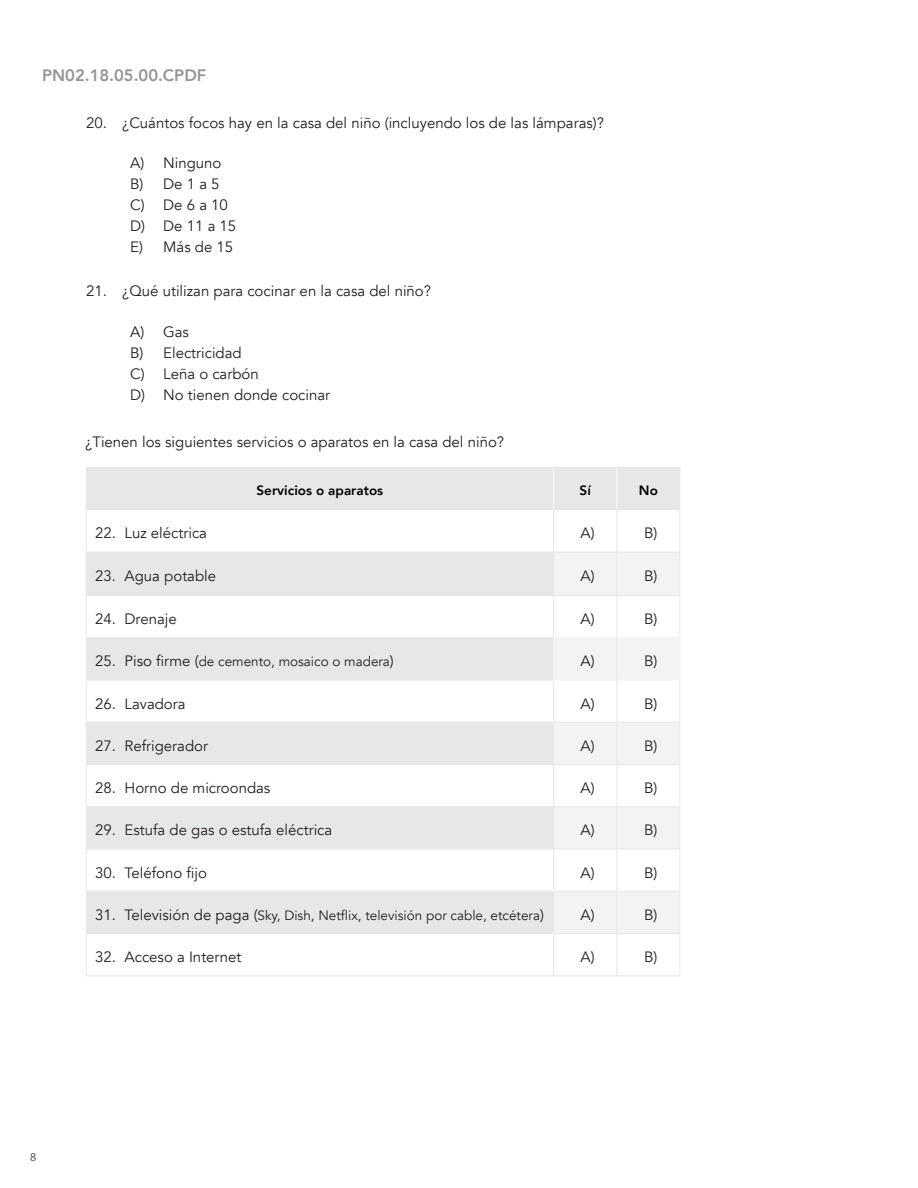
<style>
.page{position:relative;width:918px;height:1188px;background:#fff}
.page>*{position:absolute;margin:0;border:0;box-sizing:border-box;transform-origin:0 0}
.t1{font:800 16.5px "Avenir";color:#939598}
.t2{font:15px/21px "Avenir";color:#231f20}
.t3{font:13.5px "Avenir";color:#231f20}
.t4{font:800 13.5px "Avenir";color:#000}
.t5{font:12px "Myriad Pro";color:#57585a}
.s1{font-size:15px}
</style>
<div class="page">
<svg style="left:87px;top:468px;width:593px;height:465px;fill:#e6e7e9"></svg>
<div style="left:86px;top:552px;width:468px;height:43px;background:#e6e7e9"></div>
<svg style="left:554px;top:553px;width:126px;height:380px;fill:#f2f3f4"></svg>
<div style="left:554px;top:638px;width:126px;height:42px;background:#f2f3f4"></div>
<hr style="left:86px;top:595px;width:468px;height:1px;background:#e6e7e9">
<hr style="left:86px;top:637px;width:467px;height:1px;background:#e6e7e9">
<hr style="left:86px;top:680px;width:467px;height:1px;background:#e6e7e9">
<hr style="left:86px;top:510px;width:1px;height:42px;background:#e6e7e9">
<hr style="left:86px;top:596px;width:1px;height:41px;background:#e6e7e9">
<hr style="left:86px;top:638px;width:1px;height:42px;background:#e6e7e9">
<hr style="left:86px;top:680px;width:1px;height:42px;background:#e6e7e9">
<hr style="left:553px;top:468px;width:1px;height:41px;background:#fff">
<hr style="left:86px;top:467px;width:468px;height:1px;background:#e6e7e9">
<hr style="left:86px;top:468px;width:1px;height:41px;background:#e6e7e9">
<hr style="left:554px;top:467px;width:63px;height:1px;background:#e6e7e9">
<hr style="left:86px;top:509px;width:468px;height:1px;background:#e6e7e9">
<hr style="left:554px;top:509px;width:63px;height:1px;background:#e6e7e9">
<hr style="left:617px;top:509px;width:63px;height:1px;background:#e6e7e9">
<hr style="left:554px;top:595px;width:63px;height:1px;background:#e6e7e9">
<hr style="left:617px;top:595px;width:63px;height:1px;background:#e6e7e9">
<hr style="left:617px;top:468px;width:1px;height:41px;background:#fff">
<hr style="left:553px;top:510px;width:1px;height:42px;background:#e6e7e9">
<hr style="left:617px;top:510px;width:1px;height:42px;background:#e6e7e9">
<hr style="left:680px;top:510px;width:1px;height:42px;background:#e6e7e9">
<hr style="left:554px;top:552px;width:63px;height:1px;background:#e6e7e9">
<hr style="left:617px;top:552px;width:63px;height:1px;background:#e6e7e9">
<hr style="left:617px;top:552px;width:1px;height:43px;background:#e6e7e9">
<hr style="left:680px;top:552px;width:1px;height:43px;background:#e6e7e9">
<hr style="left:553px;top:596px;width:1px;height:41px;background:#e6e7e9">
<hr style="left:617px;top:596px;width:1px;height:41px;background:#e6e7e9">
<hr style="left:680px;top:596px;width:1px;height:41px;background:#e6e7e9">
<hr style="left:617px;top:638px;width:1px;height:42px;background:#e6e7e9">
<hr style="left:553px;top:680px;width:1px;height:42px;background:#e6e7e9">
<hr style="left:617px;top:680px;width:1px;height:42px;background:#e6e7e9">
<hr style="left:680px;top:680px;width:1px;height:42px;background:#e6e7e9">
<hr style="left:554px;top:722px;width:63px;height:1px;background:#e6e7e9">
<hr style="left:617px;top:722px;width:63px;height:1px;background:#e6e7e9">
<hr style="left:617px;top:723px;width:1px;height:41px;background:#e6e7e9">
<hr style="left:680px;top:723px;width:1px;height:41px;background:#e6e7e9">
<hr style="left:554px;top:764px;width:63px;height:1px;background:#e6e7e9">
<hr style="left:617px;top:764px;width:63px;height:1px;background:#e6e7e9">
<hr style="left:617px;top:765px;width:1px;height:41px;background:#e6e7e9">
<hr style="left:680px;top:765px;width:1px;height:41px;background:#e6e7e9">
<hr style="left:554px;top:806px;width:63px;height:1px;background:#e6e7e9">
<hr style="left:617px;top:806px;width:63px;height:1px;background:#e6e7e9">
<hr style="left:617px;top:807px;width:1px;height:42px;background:#e6e7e9">
<hr style="left:680px;top:807px;width:1px;height:42px;background:#e6e7e9">
<hr style="left:554px;top:849px;width:63px;height:1px;background:#e6e7e9">
<hr style="left:617px;top:849px;width:63px;height:1px;background:#e6e7e9">
<hr style="left:617px;top:849px;width:1px;height:42px;background:#e6e7e9">
<hr style="left:680px;top:849px;width:1px;height:42px;background:#e6e7e9">
<hr style="left:554px;top:891px;width:63px;height:1px;background:#e6e7e9">
<hr style="left:617px;top:891px;width:63px;height:1px;background:#e6e7e9">
<hr style="left:617px;top:892px;width:1px;height:41px;background:#e6e7e9">
<hr style="left:680px;top:892px;width:1px;height:41px;background:#e6e7e9">
<hr style="left:554px;top:933px;width:63px;height:1px;background:#e6e7e9">
<hr style="left:617px;top:933px;width:63px;height:1px;background:#e6e7e9">
<hr style="left:617px;top:934px;width:1px;height:41px;background:#e6e7e9">
<hr style="left:680px;top:934px;width:1px;height:41px;background:#e6e7e9">
<hr style="left:554px;top:975px;width:63px;height:1px;background:#e6e7e9">
<hr style="left:617px;top:975px;width:63px;height:1px;background:#e6e7e9">
<hr style="left:617px;top:467px;width:63px;height:1px;background:#e6e7e9">
<hr style="left:680px;top:468px;width:1px;height:41px;background:#e6e7e9">
<hr style="left:553px;top:637px;width:64px;height:1px;background:#f2f3f4">
<hr style="left:553px;top:638px;width:1px;height:42px;background:#f2f3f4">
<hr style="left:617px;top:637px;width:63px;height:1px;background:#f2f3f4">
<hr style="left:680px;top:638px;width:1px;height:42px;background:#f2f3f4">
<hr style="left:553px;top:680px;width:64px;height:1px;background:#f2f3f4">
<hr style="left:617px;top:680px;width:63px;height:1px;background:#f2f3f4">
<hr style="left:86px;top:722px;width:468px;height:1px;background:#e6e7e9">
<hr style="left:86px;top:723px;width:1px;height:41px;background:#e6e7e9">
<hr style="left:553px;top:723px;width:1px;height:41px;background:#e6e7e9">
<hr style="left:86px;top:764px;width:468px;height:1px;background:#e6e7e9">
<hr style="left:86px;top:765px;width:1px;height:41px;background:#e6e7e9">
<hr style="left:553px;top:765px;width:1px;height:41px;background:#e6e7e9">
<hr style="left:86px;top:806px;width:468px;height:1px;background:#e6e7e9">
<hr style="left:86px;top:807px;width:1px;height:42px;background:#e6e7e9">
<hr style="left:553px;top:807px;width:1px;height:42px;background:#e6e7e9">
<hr style="left:86px;top:849px;width:468px;height:1px;background:#e6e7e9">
<hr style="left:86px;top:849px;width:1px;height:42px;background:#e6e7e9">
<hr style="left:553px;top:849px;width:1px;height:42px;background:#e6e7e9">
<hr style="left:86px;top:891px;width:468px;height:1px;background:#e6e7e9">
<hr style="left:86px;top:892px;width:1px;height:41px;background:#e6e7e9">
<hr style="left:553px;top:892px;width:1px;height:41px;background:#e6e7e9">
<hr style="left:86px;top:933px;width:468px;height:1px;background:#e6e7e9">
<hr style="left:86px;top:934px;width:1px;height:41px;background:#e6e7e9">
<hr style="left:553px;top:934px;width:1px;height:41px;background:#e6e7e9">
<hr style="left:86px;top:975px;width:468px;height:1px;background:#e6e7e9">
<p class="t1" style="left:42px;top:62px;width:166px">PN02.18.05.00.CPDF</p>
<p class="t2" style="left:86px;top:112px;width:519px">20. ¿Cuántos focos hay en la casa del niño (incluyendo los de las lámparas)?</p>
<p class="t2" style="left:130px;top:153px;width:108px">A) Ninguno<br>B) De 1 a 5<br>C) De 6 a 10<br>D) De 11 a 15<br>E) Más de 15</p>
<p class="t2" style="left:86px;top:280px;width:346px">21. ¿Qué utilizan para cocinar en la casa del niño?</p>
<p class="t2" style="left:130px;top:322px;width:201px">A) Gas<br>B) Electricidad<br>C) Leña o carbón<br>D) No tienen donde cocinar</p>
<p class="t2" style="left:85px;top:431px;width:420px">¿Tienen los siguientes servicios o aparatos en la casa del niño?</p>
<p class="t4" style="left:257px;top:480px;width:128px">Servicios o aparatos</p>
<p class="t4" style="left:580px;top:480px;width:13px">Sí</p>
<p class="t4" style="left:639px;top:480px;width:20px">No</p>
<p class="t2" style="left:95px;top:523px;width:114px">22. Luz eléctrica</p>
<p class="t2" style="left:580px;top:523px;width:16px">A)</p>
<p class="t2" style="left:644px;top:523px;width:15px">B)</p>
<p class="t2" style="left:95px;top:566px;width:123px">23. Agua potable</p>
<p class="t2" style="left:580px;top:566px;width:16px">A)</p>
<p class="t2" style="left:644px;top:566px;width:15px">B)</p>
<p class="t2" style="left:95px;top:609px;width:83px">24. Drenaje</p>
<p class="t2" style="left:580px;top:609px;width:16px">A)</p>
<p class="t2" style="left:644px;top:609px;width:15px">B)</p>
<p class="t3" style="left:95px;top:654px;width:300px"><span class="s1">25. Piso firme (</span>de cemento, mosaico o madera<span class="s1">)</span></p>
<p class="t2" style="left:580px;top:651px;width:16px">A)</p>
<p class="t2" style="left:644px;top:651px;width:15px">B)</p>
<p class="t2" style="left:95px;top:693px;width:92px">26. Lavadora</p>
<p class="t2" style="left:580px;top:693px;width:16px">A)</p>
<p class="t2" style="left:644px;top:693px;width:15px">B)</p>
<p class="t2" style="left:95px;top:735px;width:115px">27. Refrigerador</p>
<p class="t2" style="left:580px;top:735px;width:16px">A)</p>
<p class="t2" style="left:644px;top:735px;width:15px">B)</p>
<p class="t2" style="left:95px;top:778px;width:177px">28. Horno de microondas</p>
<p class="t2" style="left:580px;top:778px;width:16px">A)</p>
<p class="t2" style="left:644px;top:778px;width:15px">B)</p>
<p class="t2" style="left:95px;top:820px;width:239px">29. Estufa de gas o estufa eléctrica</p>
<p class="t2" style="left:580px;top:820px;width:16px">A)</p>
<p class="t2" style="left:644px;top:820px;width:15px">B)</p>
<p class="t2" style="left:95px;top:862px;width:114px">30. Teléfono fijo</p>
<p class="t2" style="left:580px;top:862px;width:16px">A)</p>
<p class="t2" style="left:644px;top:862px;width:15px">B)</p>
<p class="t3" style="left:95px;top:907px;width:451px"><span class="s1">31. Televisión de paga (</span>Sky, Dish, Netflix, televisión por cable, etcétera<span class="s1">)</span></p>
<p class="t2" style="left:580px;top:905px;width:16px">A)</p>
<p class="t2" style="left:644px;top:905px;width:15px">B)</p>
<p class="t2" style="left:95px;top:947px;width:148px">32. Acceso a Internet</p>
<p class="t2" style="left:580px;top:947px;width:16px">A)</p>
<p class="t2" style="left:644px;top:947px;width:15px">B)</p>
<p class="t5" style="left:30px;top:1150px;width:8px">8</p>
</div>
